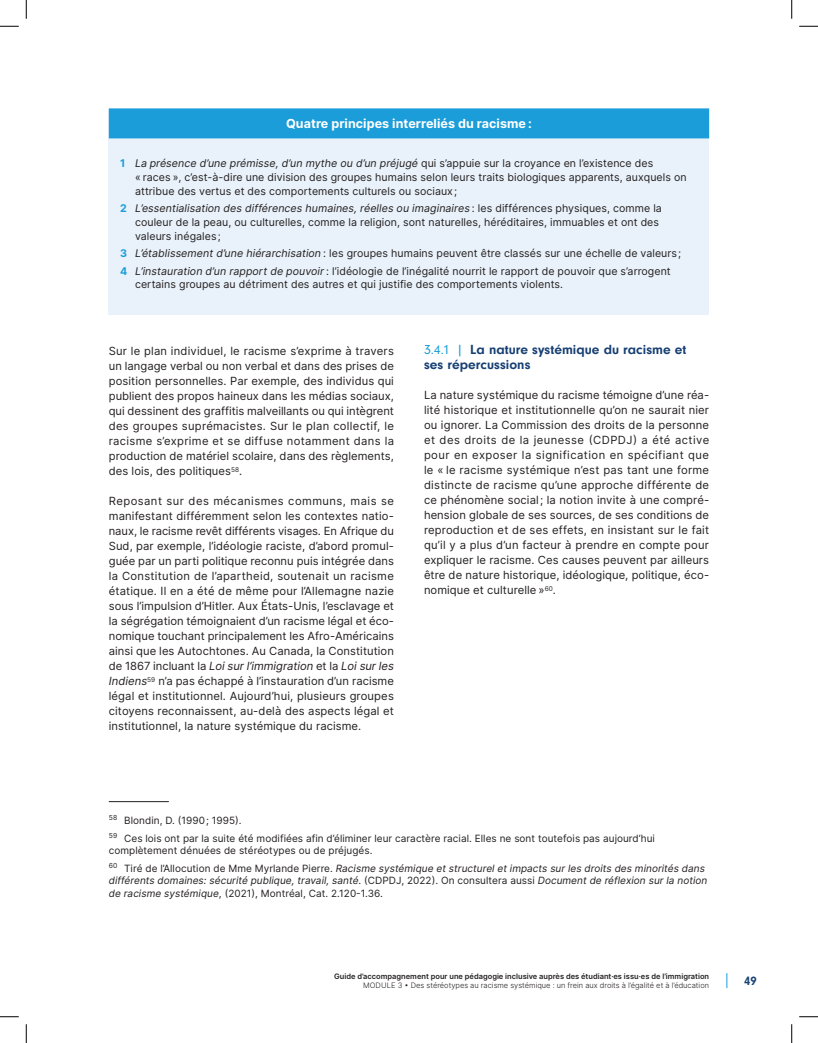
<style>
.page{position:relative;width:818px;height:1043px;background:#fff}
.page>*{position:absolute;margin:0;border:0;box-sizing:border-box;transform-origin:0 0}
.t1{font:700 13.75px/15.6px "Neuzeit Gro";letter-spacing:.005em;color:#163f73}
.t2{font:700 12.5px "Inter";letter-spacing:.005em;color:#fff}
.t3{font:700 12.5px "Neuzeit Gro";color:#163f73}
.t4{font:11.25px/15px "Inter";letter-spacing:.005em;color:#231f20;text-align:justify}
.t5{font:10.62px/13.8px "Inter";letter-spacing:.005em;color:#231f20}
.t6{font:10px/17.5px "Inter";letter-spacing:.005em;color:#231f20}
.t7{font:italic 10px/12.5px "Inter";letter-spacing:.005em;color:#231f20}
.t8{font:600 7.5px "Inter";color:#231f20}
.t9{font:300 7.5px "Inter";color:#231f20}
.s1{font-weight:700;color:#1b9dd9}
.s2{font-style:italic}
.s3{font-weight:400;color:#1b9dd9}
.s4{font-style:normal}
</style>
<div class="page">
<svg style="left:726px;top:973px;width:1px;height:15px"></svg>
<hr style="left:109px;top:801px;width:60px;height:1px;background:#231f20">
<div style="left:109px;top:109px;width:600px;height:205px;background:#e9f2fa"></div>
<div style="left:109px;top:108px;width:600px;height:30px;background:#1b9dd9"></div>
<svg style="left:0;top:25px;width:19px;height:2px"></svg>
<svg style="left:799px;top:25px;width:19px;height:2px"></svg>
<svg style="left:0;top:1016px;width:19px;height:1px"></svg>
<svg style="left:799px;top:1016px;width:19px;height:1px"></svg>
<svg style="left:25px;top:0;width:2px;height:19px"></svg>
<svg style="left:25px;top:1024px;width:2px;height:18px"></svg>
<svg style="left:791px;top:0;width:1px;height:19px"></svg>
<svg style="left:791px;top:1024px;width:1px;height:18px"></svg>
<p class="t2" style="left:286px;top:115px;width:247px">Quatre principes interreliés du racisme :</p>
<p class="t5" style="left:135px;top:156px;width:553px;text-indent:-15px"><span class="s1">1</span> <span class="s2">La présence d’une prémisse, d’un mythe ou d’un préjugé</span> qui s’appuie sur la croyance en l’existence des<br>« races », c’est-à-dire une division des groupes humains selon leurs traits biologiques apparents, auxquels on attribue des vertus et des comportements culturels ou sociaux ;</p>
<p class="t5" style="left:135px;top:201px;width:528px;text-indent:-15px"><span class="s1">2</span> <span class="s2">L’essentialisation des différences humaines, réelles ou imaginaires</span> : les différences physiques, comme la couleur de la peau, ou culturelles, comme la religion, sont naturelles, héréditaires, immuables et ont des valeurs inégales ;</p>
<p class="t5" style="left:120px;top:244px;width:562px;line-height:17.5px"><span class="s1">3</span> <span class="s2">L’établissement d’une hiérarchisation</span> : les groupes humains peuvent être classés sur une échelle de valeurs ;<br><span class="s1">4</span> <span class="s2">L’instauration d’un rapport de pouvoir</span> : l’idéologie de l’inégalité nourrit le rapport de pouvoir que s’arrogent</p>
<p class="t5" style="left:135px;top:277px;width:429px">certains groupes au détriment des autres et qui justifie des comportements violents.</p>
<p class="t4" style="left:109px;top:343px;width:287px">Sur le plan individuel, le racisme s’exprime à travers un langage verbal ou non verbal et dans des prises de position personnelles. Par exemple, des individus qui publient des propos haineux dans les médias sociaux, qui dessinent des graffitis malveillants ou qui intègrent des groupes suprémacistes. Sur le plan collectif, le racisme s’exprime et se diffuse notamment dans la production de matériel scolaire, dans des règlements, des lois, des politiques<sup>58</sup>.</p>
<p class="t4" style="left:109px;top:493px;width:287px">Reposant sur des mécanismes communs, mais se manifestant différemment selon les contextes natio&shy;naux, le racisme revêt différents visages. En Afrique du Sud, par exemple, l’idéologie raciste, d’abord promul&shy;guée par un parti politique reconnu puis intégrée dans la Constitution de l’apartheid, soutenait un racisme étatique. Il en a été de même pour l’Allemagne nazie sous l’impulsion d’Hitler. Aux États-Unis, l’esclavage et la ségrégation témoignaient d’un racisme légal et éco&shy;nomique touchant principalement les Afro-Américains ainsi que les Autochtones. Au Canada, la Constitution de 1867 incluant la <span class="s2">Loi sur l’immigration</span> et la <span class="s2">Loi sur les Indiens</span><sup>59</sup> n’a pas échappé à l’instauration d’un racisme légal et institutionnel. Aujourd’hui, plusieurs groupes citoyens reconnaissent, au-delà des aspects légal et institutionnel, la nature systémique du racisme.</p>
<p class="t1" style="left:424px;top:341px;width:264px"><span class="s3">3.4.1 |</span> La nature systémique du racisme et ses répercussions</p>
<p class="t4" style="left:424px;top:387px;width:287px">La nature systémique du racisme témoigne d’une réa&shy;lité historique et institutionnelle qu’on ne saurait nier ou ignorer. La Commission des droits de la personne et des droits de la jeunesse (CDPDJ) a été active pour en exposer la signification en spécifiant que le « le racisme systémique n’est pas tant une forme distincte de racisme qu’une approche différente de ce phénomène social ; la notion invite à une compré&shy;hension globale de ses sources, de ses conditions de reproduction et de ses effets, en insistant sur le fait qu’il y a plus d’un facteur à prendre en compte pour expliquer le racisme. Ces causes peuvent par ailleurs être de nature historique, idéologique, politique, éco&shy;nomique et culturelle »<sup>60</sup>.</p>
<p class="t6" style="left:109px;top:811px;width:547px"><sup>58</sup> Blondin, D. (1990 ; 1995).<br><sup>59</sup> Ces lois ont par la suite été modifiées afin d’éliminer leur caractère racial. Elles ne sont toutefois pas aujourd’hui</p>
<p class="t6" style="left:109px;top:841px;width:597px">complètement dénuées de stéréotypes ou de préjugés.<br><sup>60</sup> Tiré de l’Allocution de Mme Myrlande Pierre. <span class="s2">Racisme systémique et structurel et impacts sur les droits des minorités dans</span></p>
<p class="t7" style="left:109px;top:874px;width:600px">différents domaines: sécurité publique, travail, santé<span class="s4">. (CDPDJ, 2022). On consultera aussi</span> Document de réflexion sur la notion de racisme systémique<span class="s4">, (2021), Montréal, Cat. 2.120-1.36.</span></p>
<p class="t8" style="left:334px;top:970px;width:376px">Guide d’accompagnement pour une pédagogie inclusive auprès des étudiant·es issu·es de l’immigration</p>
<p class="t9" style="left:363px;top:980px;width:347px">MODULE 3 • Des stéréotypes au racisme systémique : un frein aux droits à l’égalité et à l’éducation</p>
<p class="t3" style="left:744px;top:973px;width:14px">49</p>
</div>
